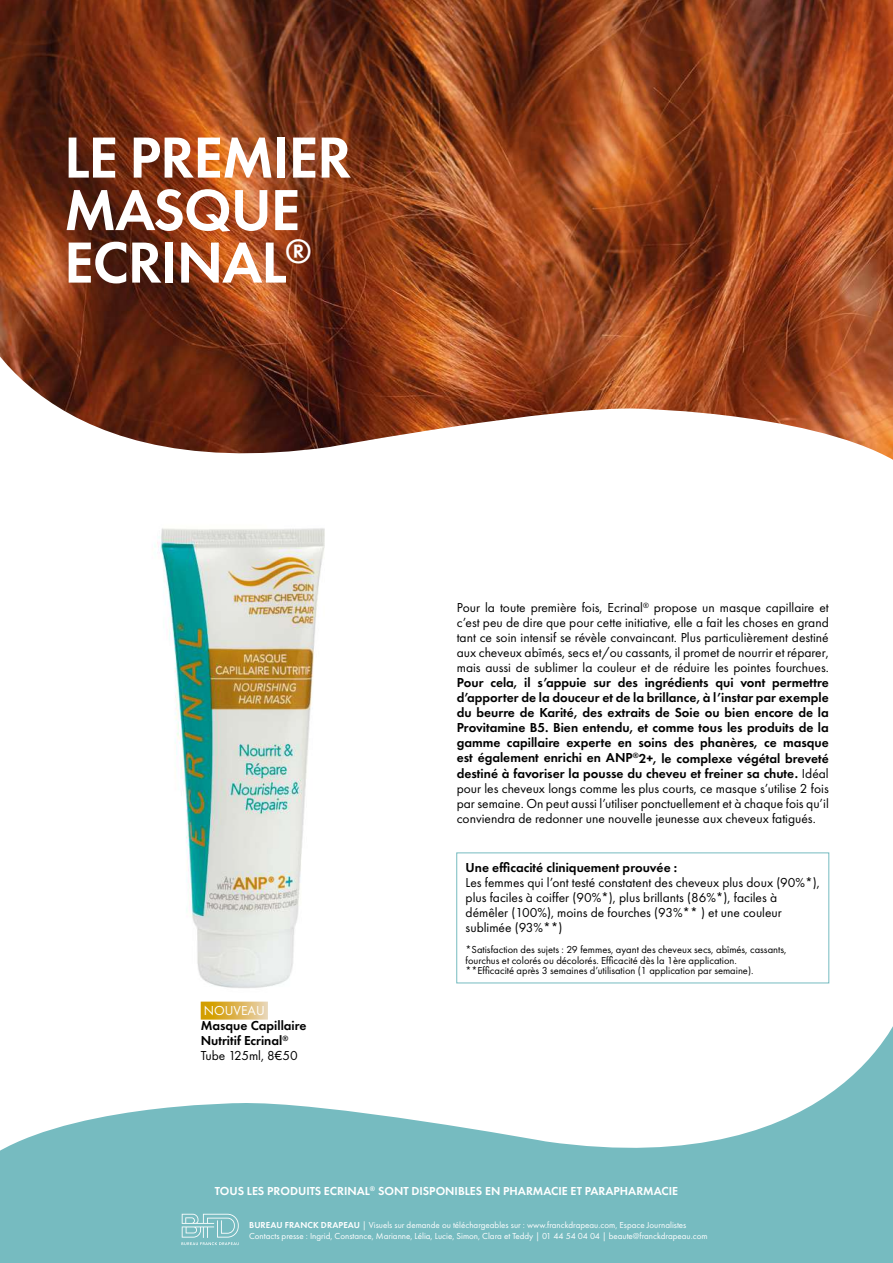
<style>
.page{position:relative;width:893px;height:1263px;background:#fff}
.page>*{position:absolute;margin:0;border:0;box-sizing:border-box;transform-origin:0 0}
.t1{font:600 60px/52.5px "Futura PT";letter-spacing:-.02em;color:#fff}
.t2{font:600 13.5px/15px "Futura PT";color:#000;text-align:justify}
.t3{font:13.5px/15px "Futura PT";color:#000;text-align:justify}
.t4{font:13.5px "Futura PT";color:#fff}
.t5{font:600 12px "Futura PT";color:#fff}
.t6{font:10.5px/10.5px "Futura PT";color:#000}
.t7{font:9px/10.5px "Futura PT";color:#fff}
.s1{font-weight:400}
.s2{font-weight:600}
</style>
<div class="page">
<img style="left:0;top:0;width:893px;height:305px">
<svg style="left:0;top:305px;width:893px;height:155px"></svg>
<div style="left:456px;top:852px;width:373px;height:131px;border:1px solid #76bbc0"></div>
<img style="left:154px;top:528px;width:171px;height:460px">
<svg style="left:68px;top:1001px;width:825px;height:124px"></svg>
<div style="left:0;top:1125px;width:893px;height:138px;background:#76bbc0"></div>
<svg style="left:181px;top:1214px;width:58px;height:31px;background:#91c8cc"></svg>
<div style="left:201px;top:1001px;width:67px;height:18px;background:linear-gradient(to right,#d09600,#e8d1b2)"></div>
<h1 class="t1" style="left:64px;top:131px;width:289px">LE PREMIER<br>MASQUE<br>ECRINAL<sup>®</sup></h1>
<p class="t4" style="left:204px;top:1002px;width:62px">NOUVEAU</p>
<p class="t2" style="left:201px;top:1018px;width:107px;text-align:left">Masque Capillaire<br>Nutritif Ecrinal<sup>®<br></sup><span class="s1">Tube 125ml, 8€50</span></p>
<p class="t3" style="left:457px;top:600px;width:374px">Pour la toute première fois, Ecrinal<sup>®</sup> propose un masque capillaire et c’est peu de dire que pour cette initiative, elle a fait les choses en grand tant ce soin intensif se révèle convaincant. Plus particulièrement destiné aux cheveux abîmés, secs et/ou cassants, il promet de nourrir et réparer, mais aussi de sublimer la couleur et de réduire les pointes fourchues.</p>
<p class="t2" style="left:457px;top:675px;width:374px">Pour cela, il s’appuie sur des ingrédients qui vont permettre d’apporter de la douceur et de la brillance, à l’instar par exemple du beurre de Karité, des extraits de Soie ou bien encore de la Provitamine B5. Bien entendu, et comme tous les produits de la gamme capillaire experte en soins des phanères, ce masque est également enrichi en ANP<sup>®</sup>2+, le complexe végétal breveté destiné à favoriser la pousse du cheveu et freiner sa chute. <span class="s1">Idéal pour les cheveux longs comme les plus courts, ce masque s’utilise 2 fois par semaine. On peut aussi l’utiliser ponctuellement et à chaque fois qu’il conviendra de redonner une nouvelle jeunesse aux cheveux fatigués.</span></p>
<p class="t2" style="left:466px;top:860px;width:213px">Une efficacité cliniquement prouvée :</p>
<p class="t3" style="left:466px;top:875px;width:356px;text-align:left">Les femmes qui l’ont testé constatent des cheveux plus doux (90%*), plus faciles à coiffer (90%*), plus brillants (86%*), faciles à démêler (100%), moins de fourches (93%** ) et une couleur sublimée (93%**)</p>
<p class="t6" style="left:466px;top:944px;width:322px">*Satisfaction des sujets : 29 femmes, ayant des cheveux secs, abîmés, cassants, fourchus et colorés ou décolorés. Efficacité dès la 1ère application. **Efficacité après 3 semaines d’utilisation (1 application par semaine).</p>
<p class="t5" style="left:215px;top:1183px;width:465px">TOUS LES PRODUITS ECRINAL<sup>®</sup> SONT DISPONIBLES EN PHARMACIE ET PARAPHARMACIE</p>
<p class="t7" style="left:249px;top:1220px;width:460px"><span class="s2">BUREAU FRANCK DRAPEAU</span> | Visuels sur demande ou téléchargeables sur : www.franckdrapeau.com, Espace Journalistes<br>Contacts presse : Ingrid, Constance, Marianne, Lélia, Lucie, Simon, Clara et Teddy | 01 44 54 04 04 | beaute@franckdrapeau.com</p>
</div>
